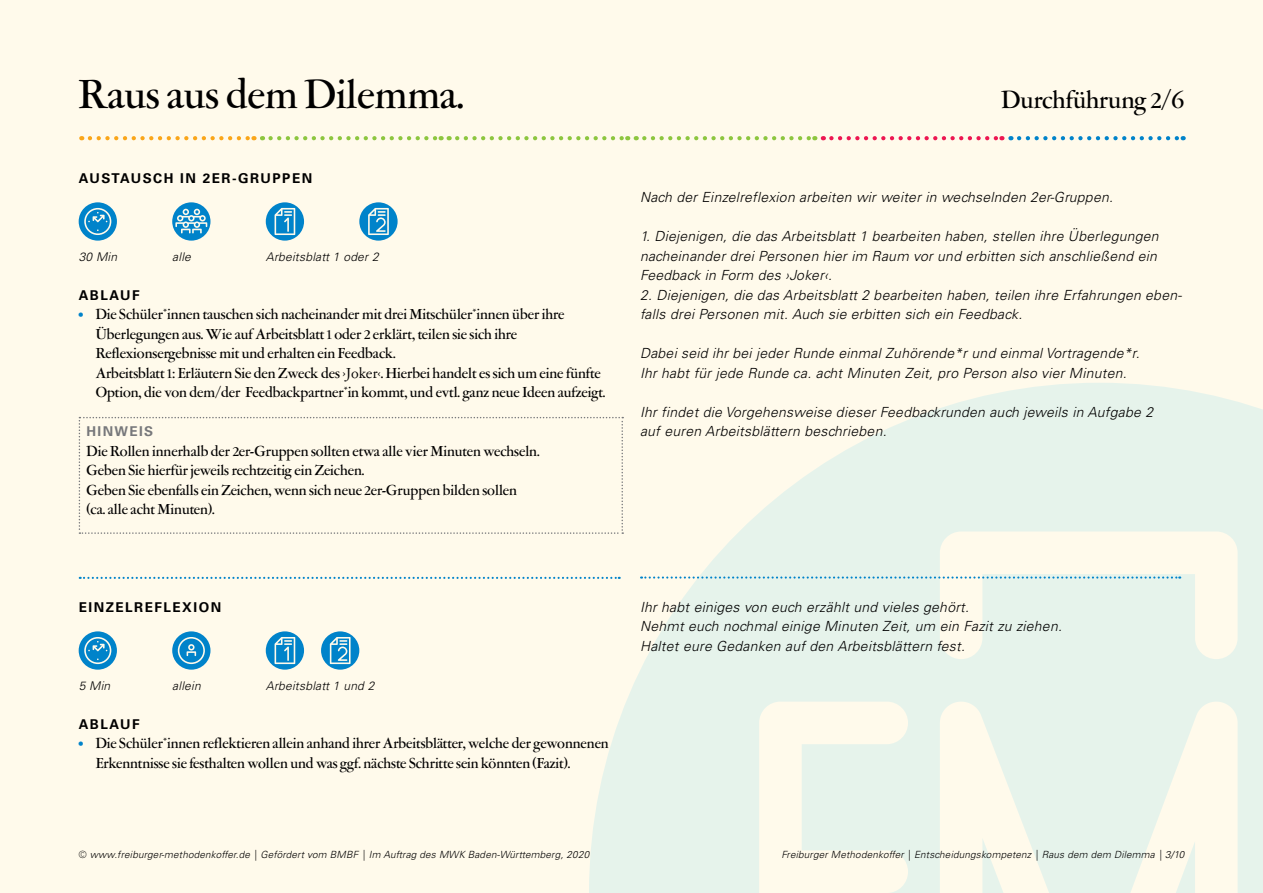
<style>
.page{position:relative;width:1263px;height:893px;background:#fffaeb}
.page>*{position:absolute;margin:0;border:0;box-sizing:border-box;transform-origin:0 0}
.t1{font:500 42px "Garamont Amst SH";color:#000}
.t2{font:500 25.5px "Garamont Amst SH";color:#000}
.t3{font:500 15px/19.5px "Garamont Amst SH";color:#000}
.t4{font:italic 300 13.95px/19.5px "Univers LT Pro 45";letter-spacing:.02em;color:#000}
.t5{font:700 13.5px "Univers LT Pro 65";letter-spacing:.11em;color:#000}
.t6{font:700 13.5px "Univers LT Pro 65";letter-spacing:.1em;color:#77787b}
.t7{font:italic 300 12px "Univers LT Pro 45";letter-spacing:.02em;color:#000}
.t8{font:italic 300 9.9px "Univers LT Pro 45";letter-spacing:.02em;color:#000}
.s1{font-family:"Univers LT Pro 65";font-weight:700;font-size:12px;color:#0083ca}
.s2{font-family:"Garamont Amst SB";font-weight:400}
</style>
<div class="page">
<svg style="left:589px;top:383px;width:674px;height:510px;fill:#e6f3eb"></svg>
<svg style="left:90px;top:136px;width:164px;height:4px"></svg>
<svg style="left:270px;top:136px;width:172px;height:4px"></svg>
<svg style="left:457px;top:136px;width:171px;height:4px"></svg>
<svg style="left:644px;top:136px;width:171px;height:4px"></svg>
<svg style="left:831px;top:136px;width:171px;height:4px"></svg>
<svg style="left:1019px;top:136px;width:165px;height:4px"></svg>
<svg style="left:79px;top:202px;width:38px;height:39px"></svg>
<svg style="left:266px;top:202px;width:38px;height:39px"></svg>
<svg style="left:266px;top:631px;width:38px;height:39px"></svg>
<svg style="left:172px;top:631px;width:38px;height:39px"></svg>
<svg style="left:359px;top:202px;width:39px;height:39px"></svg>
<svg style="left:321px;top:631px;width:38px;height:39px"></svg>
<svg style="left:79px;top:631px;width:38px;height:39px"></svg>
<svg style="left:172px;top:202px;width:38px;height:39px"></svg>
<svg style="left:80px;top:577px;width:540px;height:2px"></svg>
<svg style="left:641px;top:576px;width:539px;height:3px"></svg>
<svg style="left:79px;top:417px;width:544px;height:117px"></svg>
<h1 class="t1" style="left:79px;top:72px;width:387px">Raus aus dem Dilemma.</h1>
<p class="t5" style="left:79px;top:169px;width:235px">AUSTAUSCH IN 2ER-GRUPPEN</p>
<p class="t7" style="left:79px;top:249px;width:40px">30 Min</p>
<p class="t7" style="left:172px;top:249px;width:20px">alle</p>
<p class="t7" style="left:266px;top:249px;width:114px">Arbeitsblatt 1 oder 2</p>
<p class="t5" style="left:79px;top:286px;width:62px">ABLAUF</p>
<p class="t3" style="left:96px;top:305px;width:511px;text-indent:-17px"><span class="s1">•</span> Die Schüler*innen tauschen sich nacheinander mit drei Mitschüler*innen über ihre Überlegungen aus. Wie auf Arbeitsblatt 1 oder 2 erklärt, teilen sie sich ihre Reflexionsergebnisse mit und erhalten ein Feedback.<br>Arbeitsblatt 1: Erläutern Sie den Zweck des <span class="s2">›Joker‹</span>. Hierbei handelt es sich um eine fünfte Option, die von dem/der Feedbackpartner*in kommt, und evtl. ganz neue Ideen aufzeigt.</p>
<p class="t6" style="left:87px;top:422px;width:68px">HINWEIS</p>
<p class="t3" style="left:87px;top:442px;width:455px">Die Rollen innerhalb der 2er-Gruppen sollten etwa alle vier Minuten wechseln.<br>Geben Sie hierfür jeweils rechtzeitig ein Zeichen.<br>Geben Sie ebenfalls ein Zeichen, wenn sich neue 2er-Gruppen bilden sollen (ca. alle acht Minuten).</p>
<h2 class="t2" style="left:1001px;top:86px;width:184px">Durchführung 2/6</h2>
<p class="t4" style="left:640px;top:188px;width:474px">Nach der Einzelreflexion arbeiten wir weiter in wechselnden 2er-Gruppen.</p>
<p class="t4" style="left:640px;top:227px;width:520px">1. Diejenigen, die das Arbeitsblatt 1 bearbeiten haben, stellen ihre Überlegungen nacheinander drei Personen hier im Raum vor und erbitten sich anschließend ein<br>Feedback in Form des ›Joker‹.</p>
<p class="t4" style="left:640px;top:285px;width:543px">2. Diejenigen, die das Arbeitsblatt 2 bearbeiten haben, teilen ihre Erfahrungen eben&shy;falls drei Personen mit. Auch sie erbitten sich ein Feedback.</p>
<p class="t4" style="left:640px;top:344px;width:501px">Dabei seid ihr bei jeder Runde einmal Zuhörende*r und einmal Vortragende*r.<br>Ihr habt für jede Runde ca. acht Minuten Zeit, pro Person also vier Minuten.</p>
<p class="t4" style="left:640px;top:402px;width:515px">Ihr findet die Vorgehensweise dieser Feedbackrunden auch jeweils in Aufgabe 2 auf euren Arbeitsblättern beschrieben.</p>
<p class="t5" style="left:79px;top:598px;width:144px">EINZELREFLEXION</p>
<p class="t7" style="left:79px;top:678px;width:33px">5 Min</p>
<p class="t7" style="left:172px;top:678px;width:30px">allein</p>
<p class="t7" style="left:266px;top:678px;width:110px">Arbeitsblatt 1 und 2</p>
<p class="t5" style="left:79px;top:715px;width:62px">ABLAUF</p>
<p class="t3" style="left:96px;top:734px;width:515px;text-indent:-17px"><span class="s1">•</span> Die Schüler*innen reflektieren allein anhand ihrer Arbeitsblätter, welche der gewonnenen<br>Erkenntnisse sie festhalten wollen und was ggf. nächste Schritte sein könnten (Fazit).</p>
<p class="t8" style="left:79px;top:848px;width:512px">© www.freiburger-methodenkoffer.de | Gefördert vom BMBF | Im Auftrag des MWK Baden-Württemberg, 2020</p>
<p class="t4" style="left:640px;top:597px;width:423px">Ihr habt einiges von euch erzählt und vieles gehört.<br>Nehmt euch nochmal einige Minuten Zeit, um ein Fazit zu ziehen.<br>Haltet eure Gedanken auf den Arbeitsblättern fest.</p>
<p class="t8" style="left:781px;top:848px;width:404px">Freiburger Methodenkoffer | Entscheidungskompetenz | Raus dem dem Dilemma | 3/10</p>
</div>
